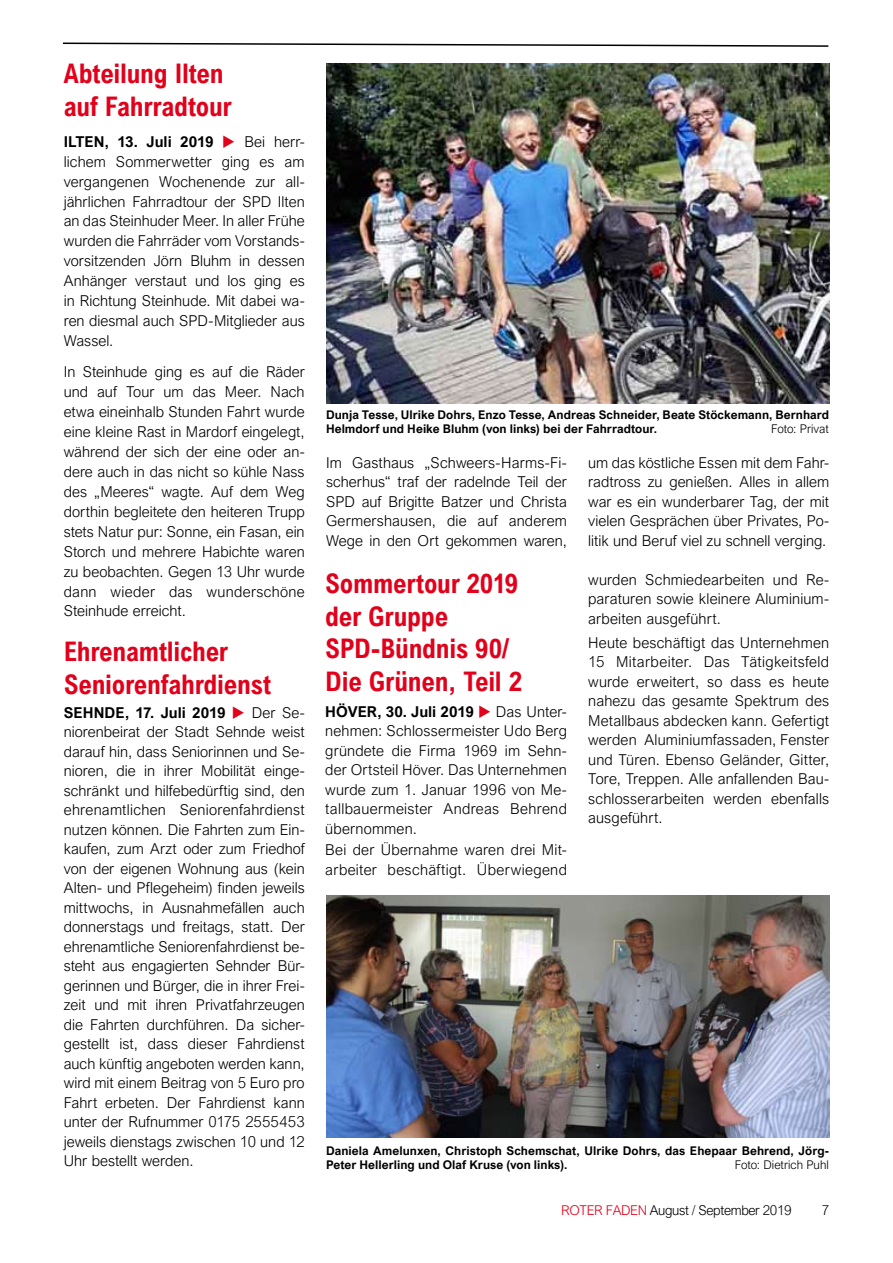
<style>
.page{position:relative;width:893px;height:1263px;background:#fff}
.page>*{position:absolute;margin:0;border:0;box-sizing:border-box;transform-origin:0 0}
.t1{font:700 27px/32.4px "Arial Nova Cond";letter-spacing:-.01em;color:#e2001a}
.t2{font:300 15px/19.5px "Arial Nova";letter-spacing:.01em;color:#000;text-align:justify}
.t3{font:700 15px "Arial Nova";color:#000}
.t4{font:300 13.5px "Arial Nova";letter-spacing:-.025em;color:#000}
.t5{font:700 12px/14.4px "Arial Nova";letter-spacing:.005em;color:#000}
.t6{font:300 12px "Arial Nova";color:#000}
.s1{font-weight:700}
.s2{color:#e2001a}
</style>
<div class="page">
<svg style="left:62px;top:42px;width:767px;height:5px"></svg>
<img style="left:326px;top:64px;width:503px;height:340px">
<img style="left:326px;top:895px;width:503px;height:243px">
<h1 class="t1" style="left:64px;top:57px;width:169px;line-height:32.8px">Abteilung Ilten auf Fahrradtour</h1>
<p class="t2" style="left:64px;top:131px;width:242px;line-height:20px"><span class="s1">Ilten, 13. Juli 2019</span> <span class="s2">◆</span> Bei herr&shy;lichem Sommerwetter ging es am vergangenen Wochenende zur all&shy;jährlichen Fahrradtour der SPD Ilten an das Steinhuder Meer. In aller Frühe wurden die Fahrräder vom Vorstands&shy;vorsitzenden Jörn Bluhm in dessen Anhänger verstaut und los ging es in Richtung Steinhude. Mit dabei wa&shy;ren diesmal auch SPD-Mitglieder aus Wassel.</p>
<p class="t2" style="left:64px;top:362px;width:242px;line-height:20px">In Steinhude ging es auf die Räder und auf Tour um das Meer. Nach etwa eineinhalb Stunden Fahrt wurde eine kleine Rast in Mardorf eingelegt, während der sich der eine oder an&shy;dere auch in das nicht so kühle Nass des „Meeres“ wagte. Auf dem Weg dorthin begleitete den heiteren Trupp stets Natur pur: Sonne, ein Fasan, ein Storch und mehrere Habichte waren zu beobachten. Gegen 13 Uhr wurde dann wieder das wunderschöne Steinhude erreicht.</p>
<h1 class="t1" style="left:64px;top:635px;width:209px">Ehrenamtlicher<br>Seniorenfahrdienst</h1>
<p class="t3" style="left:64px;top:703px;width:31px">Sehnd</p>
<p class="t2" style="left:64px;top:702px;width:242px;text-indent:52px"><span class="s1">e, 17. Juli 2019</span> <span class="s2">◆</span> Der Se&shy;niorenbeirat der Stadt Sehnde weist darauf hin, dass Seniorinnen und Se&shy;nioren, die in ihrer Mobilität einge&shy;schränkt und hilfebedürftig sind, den ehrenamtlichen Seniorenfahrdienst nutzen können. Die Fahrten zum Ein&shy;kaufen, zum Arzt oder zum Friedhof von der eigenen Wohnung aus (kein Alten- und Pflegeheim) finden jeweils mittwochs, in Ausnahmefällen auch donnerstags und freitags, statt. Der ehrenamtliche Seniorenfahrdienst be&shy;steht aus engagierten Sehnder Bür&shy;gerinnen und Bürger, die in ihrer Frei&shy;zeit und mit ihren Privatfahrzeugen die Fahrten durchführen. Da sicher&shy;gestellt ist, dass dieser Fahrdienst auch künftig angeboten werden kann, wird mit einem Beitrag von 5 Euro pro Fahrt erbeten. Der Fahrdienst kann unter der Rufnummer 0175 2555453 jeweils dienstags zwischen 10 und 12<br>Uhr bestellt werden.</p>
<p class="t5" style="left:326px;top:407px;width:505px">Dunja Tesse, Ulrike Dohrs, Enzo Tesse, Andreas Schneider, Beate Stöckemann, Bernhard<br>Helmdorf und Heike Bluhm (von links) bei der Fahrradtour.</p>
<p class="t6" style="left:771px;top:422px;width:59px">Foto: Privat</p>
<p class="t2" style="left:326px;top:453px;width:242px">Im Gasthaus „Schweers-Harms-Fi&shy;scherhus“ traf der radelnde Teil der SPD auf Brigitte Batzer und Christa Germershausen, die auf anderem Wege in den Ort gekommen waren,</p>
<p class="t2" style="left:588px;top:453px;width:242px">um das köstliche Essen mit dem Fahr&shy;radtross zu genießen. Alles in allem war es ein wunderbarer Tag, der mit vielen Gesprächen über Privates, Po&shy;litik und Beruf viel zu schnell verging.</p>
<h1 class="t1" style="left:325px;top:567px;width:198px">Sommertour 2019 der Gruppe<br>SPD-Bündnis 90/<br>Die Grünen, Teil 2</h1>
<p class="t2" style="left:325px;top:701px;width:243px"><span class="s1">Höver, 30. Juli 2019</span> <span class="s2">◆</span> Das Unter&shy;nehmen: Schlossermeister Udo Berg gründete die Firma 1969 im Sehn&shy;der Ortsteil Höver. Das Unternehmen wurde zum 1. Januar 1996 von Me&shy;tallbauermeister Andreas Behrend übernommen.</p>
<p class="t2" style="left:325px;top:840px;width:243px">Bei der Übernahme waren drei Mit&shy;arbeiter beschäftigt. Überwiegend</p>
<p class="t2" style="left:588px;top:570px;width:242px">wurden Schmiedearbeiten und Re&shy;paraturen sowie kleinere Aluminium&shy;arbeiten ausgeführt.</p>
<p class="t2" style="left:588px;top:632px;width:242px">Heute beschäftigt das Unternehmen 15 Mitarbeiter. Das Tätigkeitsfeld wurde erweitert, so dass es heute nahezu das gesamte Spektrum des Metallbaus abdecken kann. Gefertigt werden Aluminiumfassaden, Fenster und Türen. Ebenso Geländer, Gitter, Tore, Treppen. Alle anfallenden Bau&shy;schlosserarbeiten werden ebenfalls ausgeführt.</p>
<p class="t5" style="left:326px;top:1143px;width:505px">Daniela Amelunxen, Christoph Schemschat, Ulrike Dohrs, das Ehepaar Behrend, Jörg-<br>Peter Hellerling und Olaf Kruse (von links).</p>
<p class="t6" style="left:735px;top:1158px;width:96px">Foto: Dietrich Puhl</p>
<p class="t4" style="left:561px;top:1203px;width:232px"><span class="s2">ROTER FADEN</span> August / September 2019</p>
<p class="t4" style="left:822px;top:1203px;width:9px">7</p>
</div>
